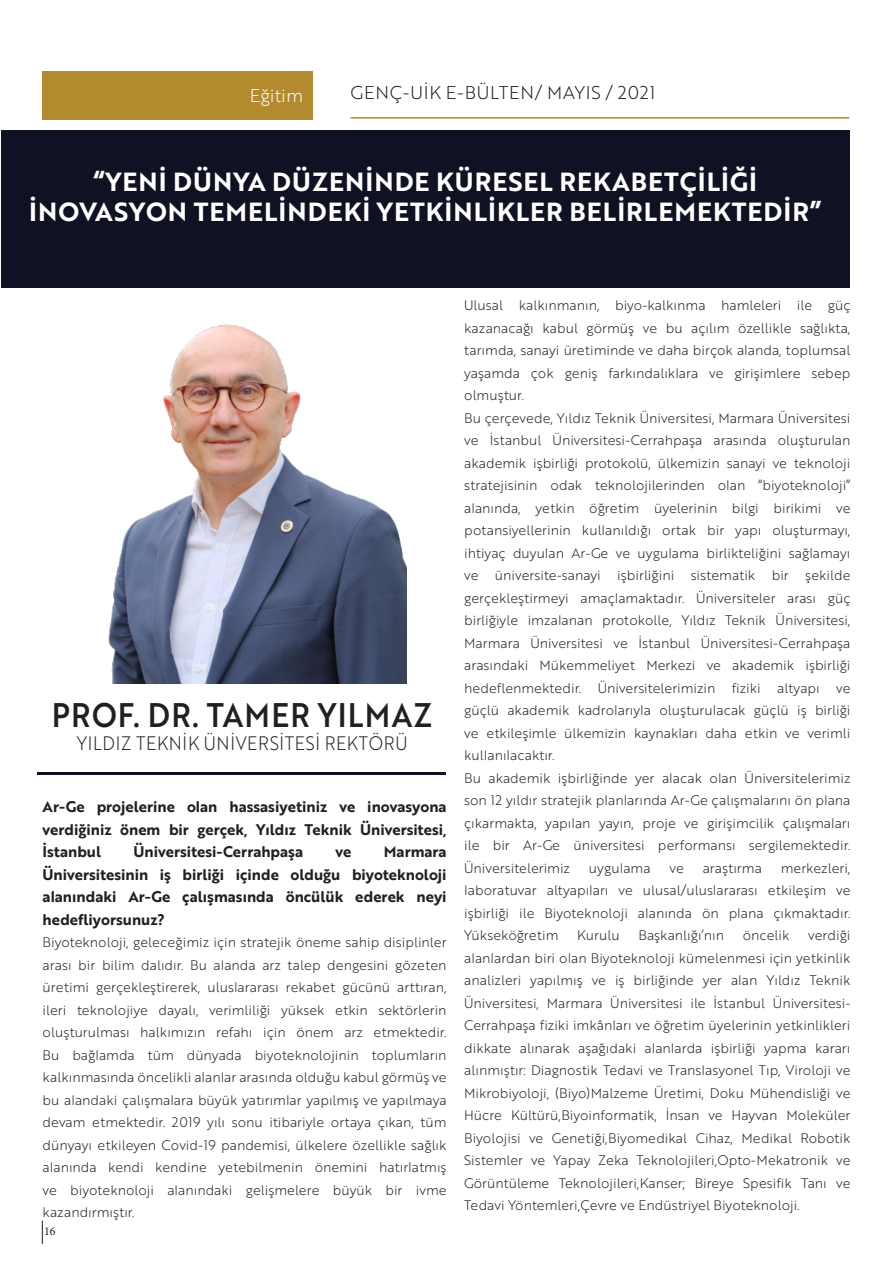
<style>
.page{position:relative;width:893px;height:1263px;background:#fff}
.page>*{position:absolute;margin:0;border:0;box-sizing:border-box;transform-origin:0 0}
.t1{font:500 33.15px "Brother 1816";letter-spacing:.04em;color:#231f20;scale:.91 1}
.t2{font:700 25.5px "Brother 1816";letter-spacing:.04em;color:#fff}
.t3{font:300 19.05px "Brother 1816";letter-spacing:.04em;color:#231f20;scale:.91 1}
.t4{font:300 18px "Brother 1816";letter-spacing:.04em;color:#231f20}
.t5{font:300 18px "Brother 1816";color:#fff}
.t6{font:700 15px/22.5px "Brother 1816";color:#231f20;text-align:justify}
.t7{font:300 13.5px/22.5px "Brother 1816";color:#231f20;text-align:justify}
.t8{font:12px "Minion Pro";color:#231f20}
</style>
<div class="page">
<svg style="left:42px;top:1220px;width:1px;height:24px"></svg>
<div style="left:42px;top:71px;width:271px;height:48px;background:#b38a2e"></div>
<hr style="left:350px;top:117px;width:499px;height:2px;background:#b38a2e">
<div style="left:1px;top:130px;width:849px;height:158px;background:#101123"></div>
<hr style="left:38px;top:772px;width:408px;height:3px;background:#101123">
<img style="left:108px;top:324px;width:298px;height:360px">
<p class="t5" style="left:250px;top:82px;width:55px">Eğitim</p>
<p class="t4" style="left:350px;top:79px;width:306px">GENÇ-UİK E-BÜLTEN/ MAYIS / 2021</p>
<p class="t2" style="left:93px;top:162px;width:665px">“YENİ DÜNYA DÜZENİNDE KÜRESEL REKABETÇİLİĞİ</p>
<p class="t2" style="left:29px;top:193px;width:794px">İNOVASYON TEMELİNDEKİ YETKİNLİKLER BELİRLEMEKTEDİR”</p>
<p class="t1" style="left:52px;top:690px;width:420px">PROF. DR. TAMER YILMAZ</p>
<p class="t3" style="left:77px;top:729px;width:365px">YILDIZ TEKNİK ÜNİVERSİTESİ REKTÖRÜ</p>
<p class="t6" style="left:43px;top:795px;width:405px">Ar-Ge projelerine olan hassasiyetiniz ve inovasyona verdiğiniz önem bir gerçek, Yıldız Teknik Üniversitesi, İstanbul</p>
<p class="t6" style="left:134px;top:840px;width:171px">Üniversitesi-Cerrahpaşa</p>
<p class="t6" style="left:336px;top:840px;width:17px">ve</p>
<p class="t6" style="left:43px;top:840px;width:405px;text-indent:341px">Marmara Üniversitesinin iş birliği içinde olduğu biyoteknoloji alanındaki Ar-Ge çalışmasında öncülük ederek neyi hedefliyorsunuz?</p>
<p class="t7" style="left:43px;top:931px;width:405px">Biyoteknoloji, geleceğimiz için stratejik öneme sahip disiplinler arası bir bilim dalıdır. Bu alanda arz talep dengesini gözeten üretimi gerçekleştirerek, uluslararası rekabet gücünü arttıran, ileri teknolojiye dayalı, verimliliği yüksek etkin sektörlerin oluşturulması halkımızın refahı için önem arz etmektedir.<br>Bu bağlamda tüm dünyada biyoteknolojinin toplumların kalkınmasında öncelikli alanlar arasında olduğu kabul görmüş ve bu alandaki çalışmalara büyük yatırımlar yapılmış ve yapılmaya devam etmektedir. 2019 yılı sonu itibariyle ortaya çıkan, tüm dünyayı etkileyen Covid-19 pandemisi, ülkelere özellikle sağlık alanında kendi kendine yetebilmenin önemini hatırlatmış ve biyoteknoloji alanındaki gelişmelere büyük bir ivme kazandırmıştır.</p>
<p class="t8" style="left:44px;top:1223px;width:13px">16</p>
<p class="t7" style="left:464px;top:293px;width:388px">Ulusal kalkınmanın, biyo-kalkınma hamleleri ile güç kazanacağı kabul görmüş ve bu açılım özellikle sağlıkta, tarımda, sanayi üretiminde ve daha birçok alanda, toplumsal yaşamda çok geniş farkındalıklara ve girişimlere sebep olmuştur.</p>
<p class="t7" style="left:464px;top:406px;width:388px">Bu çerçevede, Yıldız Teknik Üniversitesi, Marmara Üniversitesi ve İstanbul Üniversitesi-Cerrahpaşa arasında oluşturulan akademik işbirliği protokolü, ülkemizin sanayi ve teknoloji stratejisinin odak teknolojilerinden olan “biyoteknoloji” alanında, yetkin öğretim üyelerinin bilgi birikimi ve potansiyellerinin kullanıldığı ortak bir yapı oluşturmayı, ihtiyaç duyulan Ar-Ge ve uygulama birlikteliğini sağlamayı ve üniversite-sanayi işbirliğini sistematik bir şekilde gerçekleştirmeyi amaçlamaktadır. Üniversiteler arası güç birliğiyle imzalanan protokolle, Yıldız Teknik Üniversitesi, Marmara Üniversitesi ve İstanbul Üniversitesi-Cerrahpaşa arasındaki Mükemmeliyet Merkezi ve akademik işbirliği hedeflenmektedir. Üniversitelerimizin fiziki altyapı ve güçlü akademik kadrolarıyla oluşturulacak güçlü iş birliği ve etkileşimle ülkemizin kaynakları daha etkin ve verimli kullanılacaktır.</p>
<p class="t7" style="left:464px;top:766px;width:388px">Bu akademik işbirliğinde yer alacak olan Üniversitelerimiz son 12 yıldır stratejik planlarında Ar-Ge çalışmalarını ön plana çıkarmakta, yapılan yayın, proje ve girişimcilik çalışmaları ile bir Ar-Ge üniversitesi performansı sergilemektedir.<br>Üniversitelerimiz</p>
<p class="t7" style="left:464px;top:856px;width:388px;text-indent:317px">merkezleri, laboratuvar altyapıları ve ulusal/uluslararası etkileşim ve işbirliği ile Biyoteknoloji alanında ön plana çıkmaktadır.<br>Yükseköğretim</p>
<p class="t7" style="left:589px;top:856px;width:63px">uygulama</p>
<p class="t7" style="left:669px;top:856px;width:16px">ve</p>
<p class="t7" style="left:703px;top:856px;width:61px">araştırma</p>
<p class="t7" style="left:577px;top:923px;width:44px">Kurulu</p>
<p class="t7" style="left:638px;top:923px;width:87px">Başkanlığı’nın</p>
<p class="t7" style="left:743px;top:923px;width:48px">öncelik</p>
<p class="t7" style="left:464px;top:923px;width:388px;text-indent:344px">verdiği alanlardan biri olan Biyoteknoloji kümelenmesi için yetkinlik analizleri yapılmış ve iş birliğinde yer alan Yıldız Teknik Üniversitesi, Marmara Üniversitesi ile İstanbul Üniversitesi-Cerrahpaşa fiziki imkânları ve öğretim üyelerinin yetkinlikleri dikkate alınarak aşağıdaki alanlarda işbirliği yapma kararı alınmıştır: Diagnostik Tedavi ve Translasyonel Tıp, Viroloji ve Mikrobiyoloji, (Biyo)Malzeme Üretimi, Doku Mühendisliği ve Hücre Kültürü,Biyoinformatik, İnsan ve Hayvan Moleküler Biyolojisi ve Genetiği,Biyomedikal Cihaz, Medikal Robotik Sistemler ve Yapay Zeka Teknolojileri,Opto-Mekatronik ve Görüntüleme Teknolojileri,Kanser; Bireye Spesifik Tanı ve Tedavi Yöntemleri,Çevre ve Endüstriyel Biyoteknoloji.</p>
</div>
